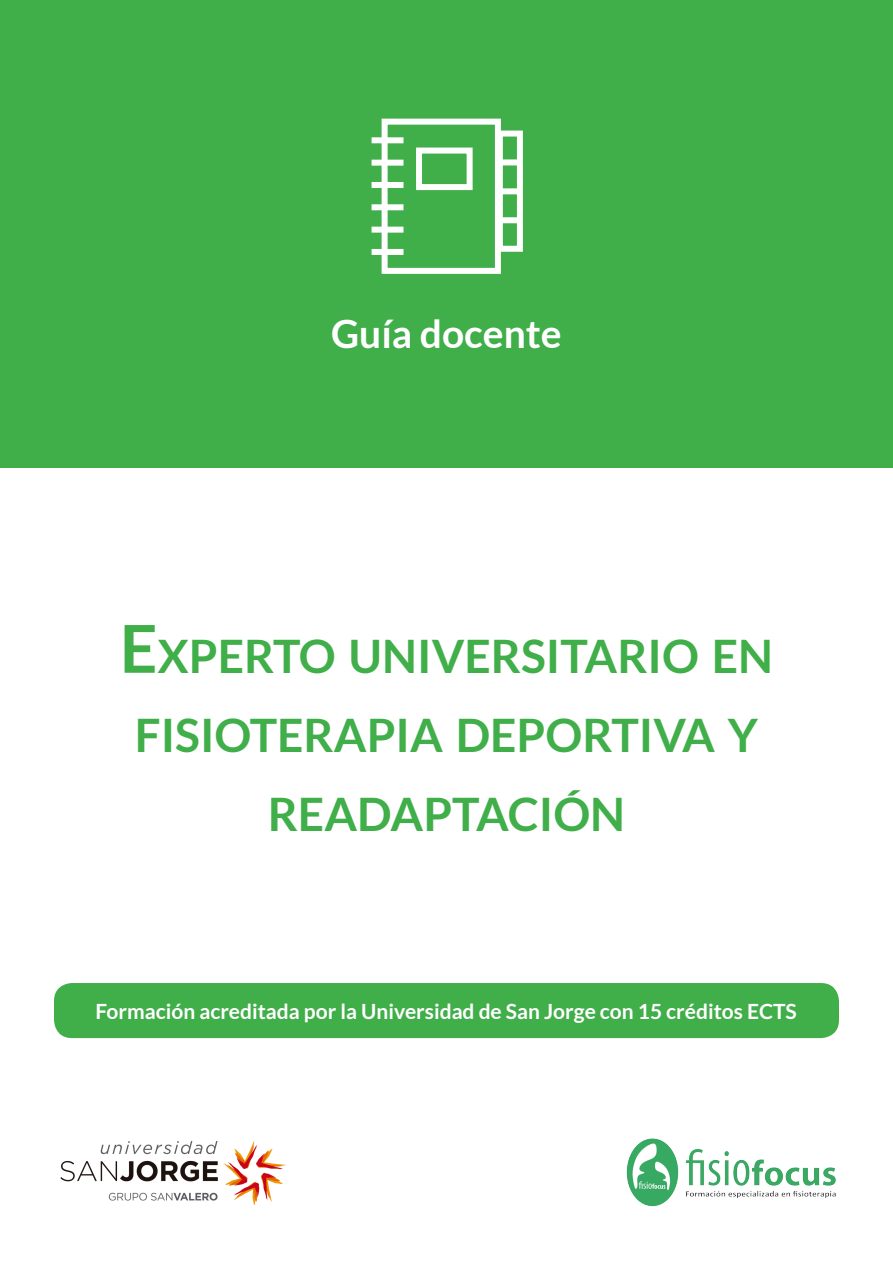
<style>
.page{position:relative;width:893px;height:1263px;background:#fff}
.page>*{position:absolute;margin:0;border:0;box-sizing:border-box;transform-origin:0 0}
.t1{font:700 46.2px/79.2px "Lato";color:#40ae49;text-align:center}
.t2{font:700 39px "Lato";color:#fff}
.t3{font:700 21px "Lato";color:#fff}
.s1{font-size:66px}
</style>
<div class="page">
<div style="left:0;top:0;width:893px;height:468px;background:#40ae49"></div>
<div style="left:497px;top:131px;width:26px;height:121px;border:6px solid #fff"></div>
<div style="left:498px;top:159px;width:23px;height:6px;background:#fff"></div>
<div style="left:498px;top:188px;width:23px;height:6px;background:#fff"></div>
<div style="left:498px;top:217px;width:23px;height:6px;background:#fff"></div>
<div style="left:382px;top:119px;width:119px;height:155px;border:6px solid #fff"></div>
<div style="left:416px;top:148px;width:57px;height:42px;border:6px solid #fff"></div>
<div style="left:372px;top:137px;width:31px;height:6px;background:#fff"></div>
<div style="left:372px;top:160px;width:31px;height:6px;background:#fff"></div>
<div style="left:372px;top:182px;width:31px;height:6px;background:#fff"></div>
<div style="left:372px;top:204px;width:31px;height:6px;background:#fff"></div>
<div style="left:372px;top:227px;width:31px;height:6px;background:#fff"></div>
<div style="left:372px;top:249px;width:31px;height:6px;background:#fff"></div>
<img style="left:626px;top:1138px;width:210px;height:69px">
<div style="left:54px;top:983px;width:785px;height:55px;background:#40ae49;border-radius:18px"></div>
<img style="left:60px;top:1141px;width:226px;height:65px">
<h2 class="t2" style="left:331px;top:312px;width:232px">Guía docente</h2>
<h1 class="t1" style="left:120px;top:616px;width:655px"><span class="s1">E</span>XPERTO UNIVERSITARIO EN<br>FISIOTERAPIA DEPORTIVA Y<br>READAPTACIÓN</h1>
<p class="t3" style="left:95px;top:999px;width:703px">Formación acreditada por la Universidad de San Jorge con 15 créditos ECTS</p>
</div>
